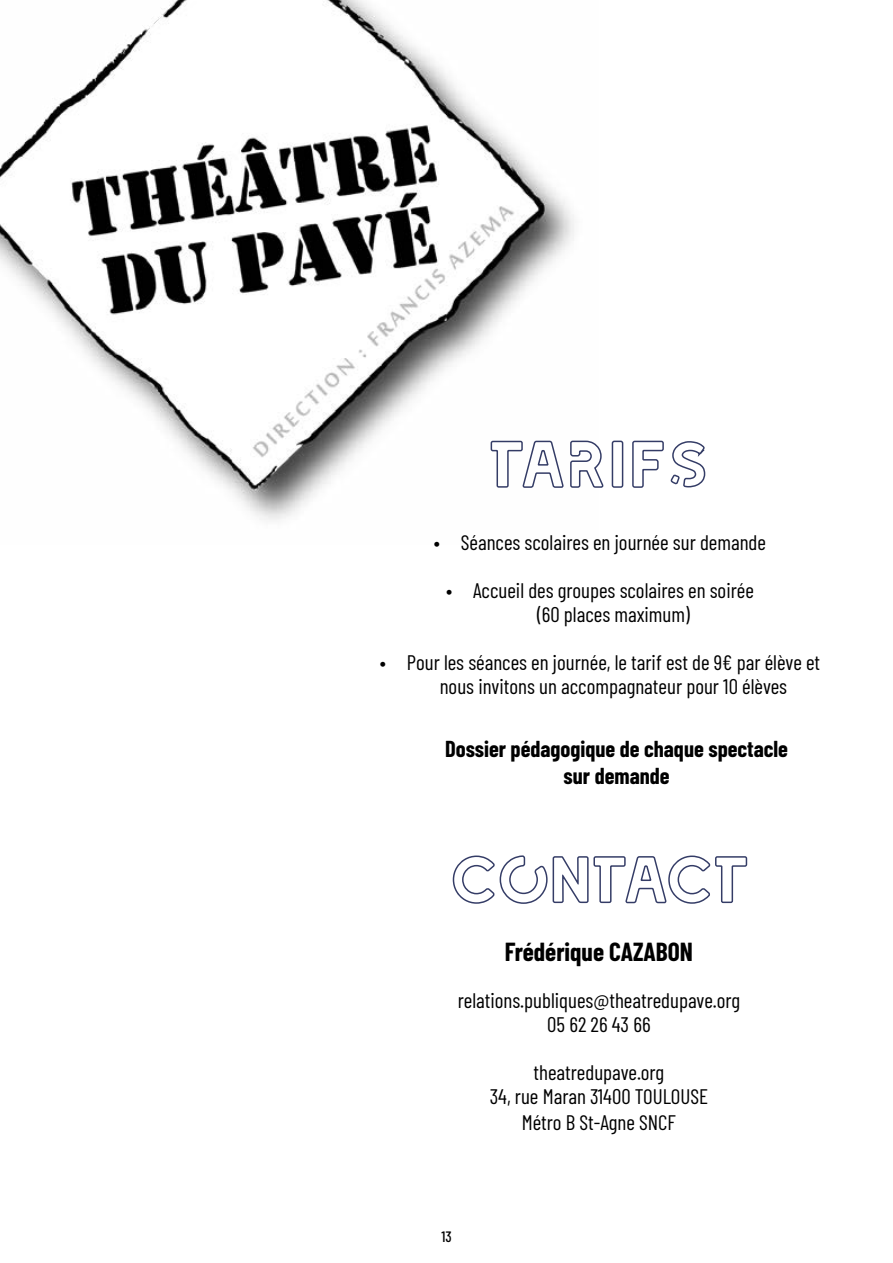
<style>
.page{position:relative;width:893px;height:1263px;background:#fff}
.page>*{position:absolute;margin:0;border:0;box-sizing:border-box;transform-origin:0 0}
.t1{font:63px "LEIXO DEMO";color:#fff}
.t2{font:700 25.5px "Barlow Condensed";color:#000}
.t3{font:700 22.5px/27px "Barlow Condensed";color:#000;text-align:center}
.t4{font:21px/24px "Barlow Condensed";color:#000;text-align:center}
.t5{font:500 15px "Barlow Condensed";color:#000}
</style>
<div class="page">
<svg style="left:452px;top:855px;width:296px;height:49px"></svg>
<svg style="left:599px;top:440px;width:107px;height:48px"></svg>
<img style="left:0;top:0;width:599px;height:520px">
<h1 class="t1" style="left:489px;top:431px;width:222px">TARIFS</h1>
<p class="t4" style="left:434px;top:529px;width:334px">• Séances scolaires en journée sur demande</p>
<p class="t4" style="left:537px;top:577px;width:218px;text-align:left;text-indent:-91px">• Accueil des groupes scolaires en soirée (60 places maximum)</p>
<p class="t4" style="left:440px;top:649px;width:382px;text-align:left;text-indent:-60px">• Pour les séances en journée, le tarif est de 9€ par élève et nous invitons un accompagnateur pour 10 élèves</p>
<p class="t3" style="left:445px;top:734px;width:344px">Dossier pédagogique de chaque spectacle sur demande</p>
<h1 class="t1" style="left:450px;top:846px;width:302px">CONTACT</h1>
<p class="t2" style="left:505px;top:934px;width:190px">Frédérique CAZABON</p>
<p class="t4" style="left:458px;top:987px;width:284px">relations.publiques@theatredupave.org<br>05 62 26 43 66</p>
<p class="t4" style="left:490px;top:1059px;width:220px;line-height:24.6px">theatredupave.org<br>34, rue Maran 31400 TOULOUSE<br>Métro B St-Agne SNCF</p>
<p class="t5" style="left:441px;top:1226px;width:12px">13</p>
</div>
